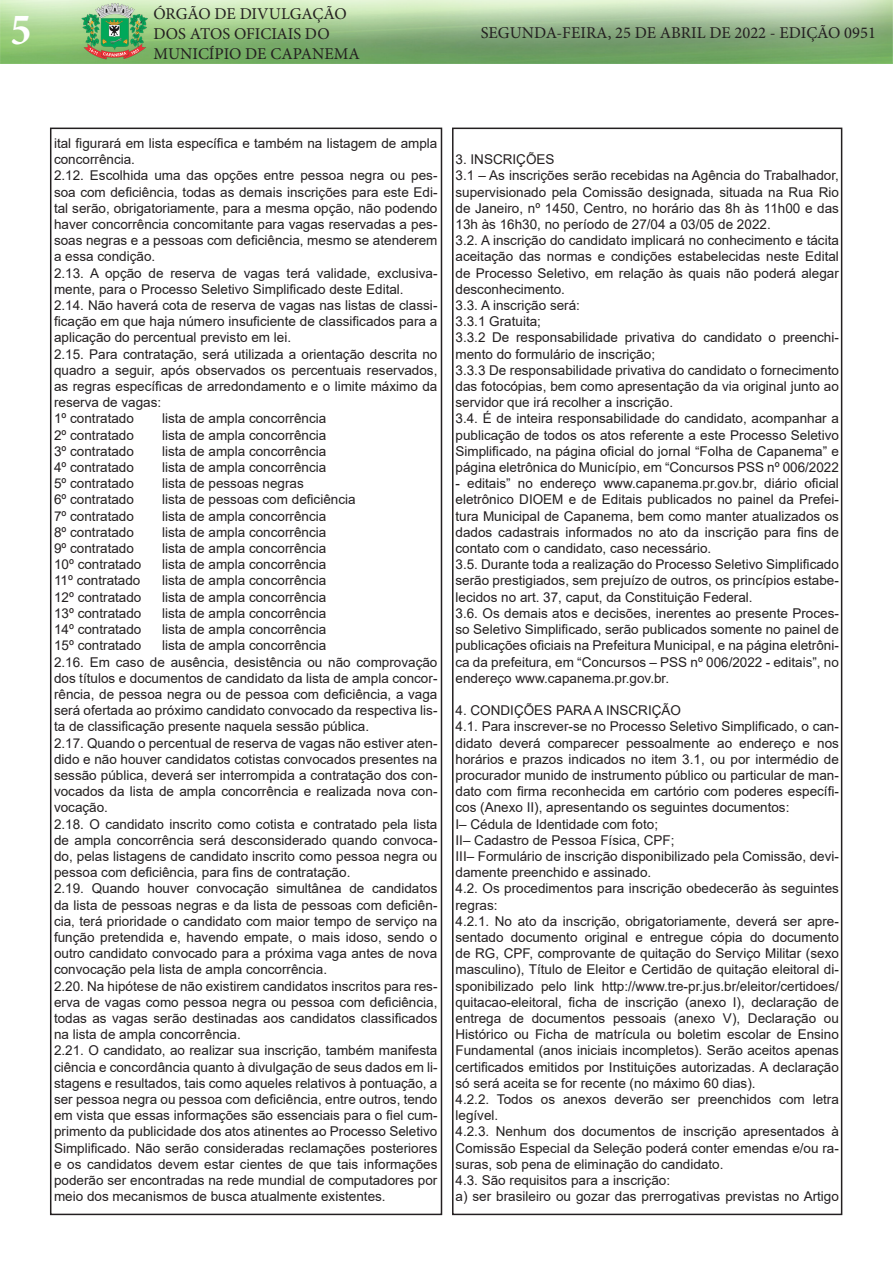
<style>
.page{position:relative;width:893px;height:1263px;background:#fff}
.page>*{position:absolute;margin:0;border:0;box-sizing:border-box;transform-origin:0 0}
.t1{font:700 condensed 45px "Minion Pro";color:#fff}
.t2{font:16.5px/19.8px "Minion Pro";color:#231f20}
.t3{font:13.5px/16.2px "Arial";color:#231f20;text-align:justify}
</style>
<div class="page">
<div style="left:50px;top:128px;width:392px;height:1087px;border:2px solid #231f20"></div>
<img style="left:0;top:0;width:893px;height:64px">
<div style="left:452px;top:128px;width:390px;height:1087px;border:2px solid #231f20"></div>
<h1 class="t1" style="left:11px;top:-1px;width:22px">5</h1>
<p class="t2" style="left:153px;top:4px;width:208px">ÓRGÃO DE DIVULGAÇÃO<br>DOS ATOS OFICIAIS DO<br>MUNICÍPIO DE CAPANEMA</p>
<p class="t2" style="left:481px;top:23px;width:396px">SEGUNDA-FEIRA, 25 DE ABRIL DE 2022 - EDIÇÃO 0951</p>
<p class="t3" style="left:54px;top:135px;width:385px">ital figurará em lista específica e também na listagem de ampla concorrência.</p>
<p class="t3" style="left:54px;top:167px;width:385px">2.12. Escolhida uma das opções entre pessoa negra ou pes&shy;soa com deficiência, todas as demais inscrições para este Edi&shy;tal serão, obrigatoriamente, para a mesma opção, não podendo haver concorrência concomitante para vagas reservadas a pes&shy;soas negras e a pessoas com deficiência, mesmo se atenderem a essa condição.</p>
<p class="t3" style="left:54px;top:265px;width:385px">2.13. A opção de reserva de vagas terá validade, exclusiva&shy;mente, para o Processo Seletivo Simplificado deste Edital.</p>
<p class="t3" style="left:54px;top:297px;width:385px">2.14. Não haverá cota de reserva de vagas nas listas de classi&shy;ficação em que haja número insuficiente de classificados para a aplicação do percentual previsto em lei.</p>
<p class="t3" style="left:54px;top:346px;width:385px">2.15. Para contratação, será utilizada a orientação descrita no quadro a seguir, após observados os percentuais reservados, as regras específicas de arredondamento e o limite máximo da reserva de vagas:</p>
<p class="t3" style="left:54px;top:410px;width:81px">1º contratado</p>
<p class="t3" style="left:162px;top:410px;width:166px">lista de ampla concorrência</p>
<p class="t3" style="left:54px;top:427px;width:81px">2º contratado</p>
<p class="t3" style="left:162px;top:427px;width:166px">lista de ampla concorrência</p>
<p class="t3" style="left:54px;top:443px;width:81px">3º contratado</p>
<p class="t3" style="left:162px;top:443px;width:166px">lista de ampla concorrência</p>
<p class="t3" style="left:54px;top:459px;width:81px">4º contratado</p>
<p class="t3" style="left:162px;top:459px;width:166px">lista de ampla concorrência</p>
<p class="t3" style="left:54px;top:475px;width:81px">5º contratado</p>
<p class="t3" style="left:162px;top:475px;width:143px">lista de pessoas negras</p>
<p class="t3" style="left:54px;top:491px;width:81px">6º contratado</p>
<p class="t3" style="left:162px;top:491px;width:195px">lista de pessoas com deficiência</p>
<p class="t3" style="left:54px;top:508px;width:81px">7º contratado</p>
<p class="t3" style="left:162px;top:508px;width:166px">lista de ampla concorrência</p>
<p class="t3" style="left:54px;top:524px;width:81px">8º contratado</p>
<p class="t3" style="left:162px;top:524px;width:166px">lista de ampla concorrência</p>
<p class="t3" style="left:54px;top:540px;width:81px">9º contratado</p>
<p class="t3" style="left:162px;top:540px;width:166px">lista de ampla concorrência</p>
<p class="t3" style="left:54px;top:556px;width:89px">10º contratado</p>
<p class="t3" style="left:162px;top:556px;width:166px">lista de ampla concorrência</p>
<p class="t3" style="left:54px;top:572px;width:88px">11º contratado</p>
<p class="t3" style="left:162px;top:572px;width:166px">lista de ampla concorrência</p>
<p class="t3" style="left:54px;top:589px;width:89px">12º contratado</p>
<p class="t3" style="left:162px;top:589px;width:166px">lista de ampla concorrência</p>
<p class="t3" style="left:54px;top:605px;width:89px">13º contratado</p>
<p class="t3" style="left:162px;top:605px;width:166px">lista de ampla concorrência</p>
<p class="t3" style="left:54px;top:621px;width:89px">14º contratado</p>
<p class="t3" style="left:162px;top:621px;width:166px">lista de ampla concorrência</p>
<p class="t3" style="left:54px;top:637px;width:89px">15º contratado</p>
<p class="t3" style="left:162px;top:637px;width:166px">lista de ampla concorrência</p>
<p class="t3" style="left:54px;top:653px;width:385px">2.16. Em caso de ausência, desistência ou não comprovação dos títulos e documentos de candidato da lista de ampla concor&shy;rência, de pessoa negra ou de pessoa com deficiência, a vaga será ofertada ao próximo candidato convocado da respectiva lis&shy;ta de classificação presente naquela sessão pública.</p>
<p class="t3" style="left:54px;top:734px;width:385px">2.17. Quando o percentual de reserva de vagas não estiver aten&shy;dido e não houver candidatos cotistas convocados presentes na sessão pública, deverá ser interrompida a contratação dos con&shy;vocados da lista de ampla concorrência e realizada nova con&shy;vocação.</p>
<p class="t3" style="left:54px;top:815px;width:385px">2.18. O candidato inscrito como cotista e contratado pela lista de ampla concorrência será desconsiderado quando convoca&shy;do, pelas listagens de candidato inscrito como pessoa negra ou pessoa com deficiência, para fins de contratação.</p>
<p class="t3" style="left:54px;top:880px;width:385px">2.19. Quando houver convocação simultânea de candidatos da lista de pessoas negras e da lista de pessoas com deficiên&shy;cia, terá prioridade o candidato com maior tempo de serviço na função pretendida e, havendo empate, o mais idoso, sendo o outro candidato convocado para a próxima vaga antes de nova convocação pela lista de ampla concorrência.</p>
<p class="t3" style="left:54px;top:977px;width:385px">2.20. Na hipótese de não existirem candidatos inscritos para res&shy;erva de vagas como pessoa negra ou pessoa com deficiência, todas as vagas serão destinadas aos candidatos classificados na lista de ampla concorrência.</p>
<p class="t3" style="left:54px;top:1042px;width:385px">2.21. O candidato, ao realizar sua inscrição, também manifesta ciência e concordância quanto à divulgação de seus dados em li&shy;stagens e resultados, tais como aqueles relativos à pontuação, a ser pessoa negra ou pessoa com deficiência, entre outros, tendo em vista que essas informações são essenciais para o fiel cum&shy;primento da publicidade dos atos atinentes ao Processo Seletivo Simplificado. Não serão consideradas reclamações posteriores e os candidatos devem estar cientes de que tais informações poderão ser encontradas na rede mundial de computadores por meio dos mecanismos de busca atualmente existentes.</p>
<p class="t3" style="left:455px;top:151px;width:101px">3. INSCRIÇÕES</p>
<p class="t3" style="left:455px;top:167px;width:385px">3.1 – As inscrições serão recebidas na Agência do Trabalhador, supervisionado pela Comissão designada, situada na Rua Rio de Janeiro, nº 1450, Centro, no horário das 8h às 11h00 e das 13h às 16h30, no período de 27/04 a 03/05 de 2022.</p>
<p class="t3" style="left:455px;top:232px;width:385px">3.2. A inscrição do candidato implicará no conhecimento e tácita aceitação das normas e condições estabelecidas neste Edital de Processo Seletivo, em relação às quais não poderá alegar desconhecimento.</p>
<p class="t3" style="left:455px;top:297px;width:126px">3.3. A inscrição será:</p>
<p class="t3" style="left:455px;top:313px;width:87px">3.3.1 Gratuita;</p>
<p class="t3" style="left:455px;top:329px;width:385px">3.3.2 De responsabilidade privativa do candidato o preenchi&shy;mento do formulário de inscrição;</p>
<p class="t3" style="left:455px;top:362px;width:385px">3.3.3 De responsabilidade privativa do candidato o fornecimento das fotocópias, bem como apresentação da via original junto ao servidor que irá recolher a inscrição.</p>
<p class="t3" style="left:455px;top:410px;width:385px">3.4. É de inteira responsabilidade do candidato, acompanhar a publicação de todos os atos referente a este Processo Seletivo Simplificado, na página oficial do jornal “Folha de Capanema” e página eletrônica do Município, em “Concursos PSS nº 006/2022</p>
<p class="t3" style="left:455px;top:475px;width:385px">- editais” no endereço www.capanema.pr.gov.br, diário oficial eletrônico DIOEM e de Editais publicados no painel da Prefei&shy;tura Municipal de Capanema, bem como manter atualizados os dados cadastrais informados no ato da inscrição para fins de contato com o candidato, caso necessário.</p>
<p class="t3" style="left:455px;top:556px;width:385px">3.5. Durante toda a realização do Processo Seletivo Simplificado serão prestigiados, sem prejuízo de outros, os princípios estabe&shy;lecidos no art. 37, caput, da Constituição Federal.</p>
<p class="t3" style="left:455px;top:605px;width:385px">3.6. Os demais atos e decisões, inerentes ao presente Proces&shy;so Seletivo Simplificado, serão publicados somente no painel de publicações oficiais na Prefeitura Municipal, e na página eletrôni&shy;ca da prefeitura, em “Concursos – PSS nº 006/2022 - editais”, no endereço www.capanema.pr.gov.br.</p>
<p class="t3" style="left:455px;top:702px;width:227px">4. CONDIÇÕES PARA A INSCRIÇÃO</p>
<p class="t3" style="left:455px;top:718px;width:385px">4.1. Para inscrever-se no Processo Seletivo Simplificado, o can&shy;didato deverá comparecer pessoalmente ao endereço e nos horários e prazos indicados no item 3.1, ou por intermédio de procurador munido de instrumento público ou particular de man&shy;dato com firma reconhecida em cartório com poderes específi&shy;cos (Anexo II), apresentando os seguintes documentos:</p>
<p class="t3" style="left:455px;top:815px;width:204px">I– Cédula de Identidade com foto;</p>
<p class="t3" style="left:455px;top:832px;width:221px">II– Cadastro de Pessoa Física, CPF;</p>
<p class="t3" style="left:455px;top:848px;width:385px">III– Formulário de inscrição disponibilizado pela Comissão, devi&shy;damente preenchido e assinado.</p>
<p class="t3" style="left:455px;top:880px;width:385px">4.2. Os procedimentos para inscrição obedecerão às seguintes regras:</p>
<p class="t3" style="left:455px;top:913px;width:385px">4.2.1. No ato da inscrição, obrigatoriamente, deverá ser apre&shy;sentado documento original e entregue cópia do documento de RG, CPF, comprovante de quitação do Serviço Militar (sexo masculino), Título de Eleitor e Certidão de quitação eleitoral di&shy;sponibilizado pelo link http://www.tre-pr.jus.br/eleitor/certidoes/ quitacao-eleitoral, ficha de inscrição (anexo I), declaração de entrega de documentos pessoais (anexo V), Declaração ou Histórico ou Ficha de matrícula ou boletim escolar de Ensino Fundamental (anos iniciais incompletos). Serão aceitos apenas certificados emitidos por Instituições autorizadas. A declaração só será aceita se for recente (no máximo 60 dias).</p>
<p class="t3" style="left:455px;top:1091px;width:385px">4.2.2. Todos os anexos deverão ser preenchidos com letra legível.</p>
<p class="t3" style="left:455px;top:1123px;width:385px">4.2.3. Nenhum dos documentos de inscrição apresentados à Comissão Especial da Seleção poderá conter emendas e/ou ra&shy;suras, sob pena de eliminação do candidato.</p>
<p class="t3" style="left:455px;top:1172px;width:216px">4.3. São requisitos para a inscrição:</p>
<p class="t3" style="left:455px;top:1188px;width:385px">a) ser brasileiro ou gozar das prerrogativas previstas no Artigo</p>
</div>
